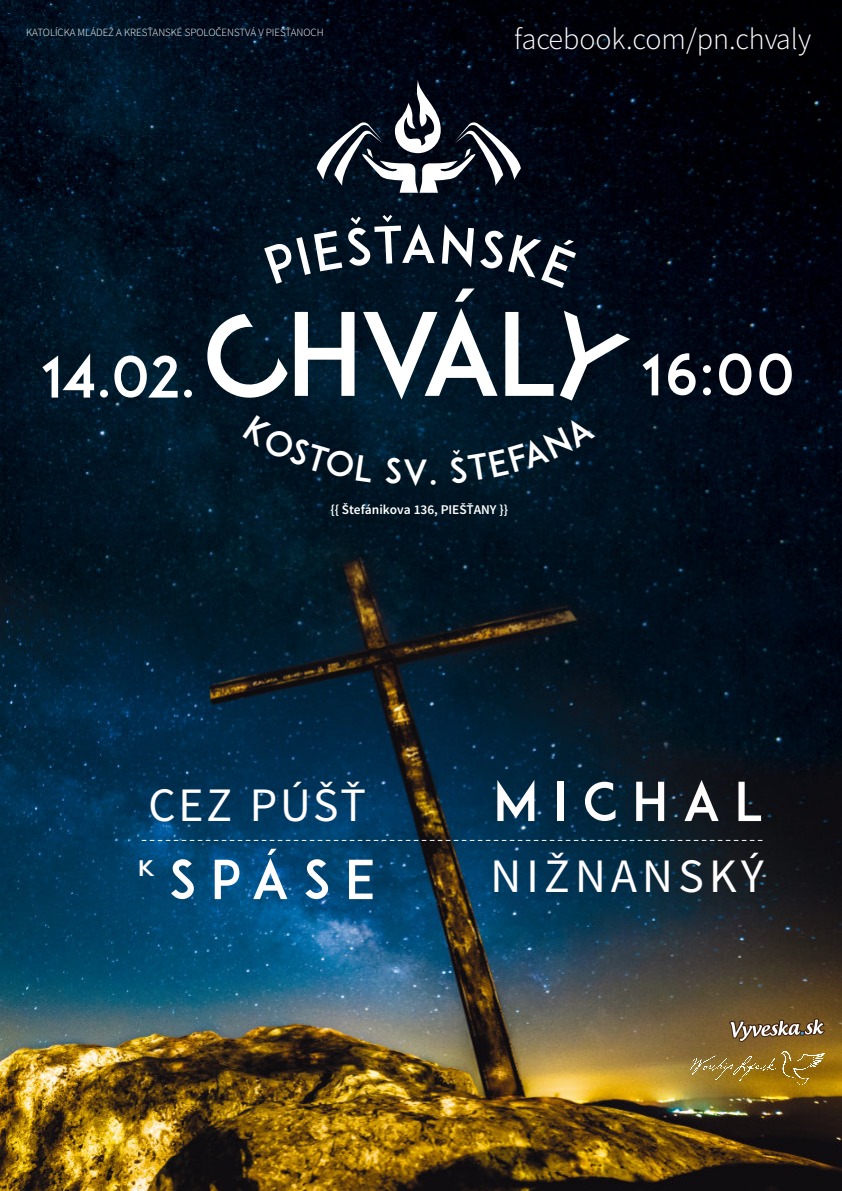
<style>
.page{position:relative;width:842px;height:1191px;background:#fff}
.page>*{position:absolute;margin:0;border:0;box-sizing:border-box;transform-origin:0 0}
.t1{font:56.7px "ADAM.CGPRO";letter-spacing:.015em;color:#fff}
.t2{font:53px "ADAM.CGPRO";letter-spacing:.265em;color:#fffdfd}
.t3{font:50.5px "ADAM.CGPRO";color:#fff}
.t4{font:48px "Source Sans Pro";letter-spacing:.11em;color:#fffdfd}
.t5{font:34.5px "ADAM.CGPRO";color:#fff}
.t6{font:300 30.1px "Source Sans Pro";color:#fff}
.t7{font:21.3px "ADAM.CGPRO";color:#fffdfd;scale:1.23 1}
.t8{font:600 13.4px "Source Sans Pro";color:#fff}
.t9{font:300 11px "Source Sans Pro";color:#fff}
</style>
<div class="page">
<img style="left:0;top:0;width:842px;height:1191px">
<svg style="left:317px;top:80px;width:204px;height:113px"></svg>
<svg style="left:729px;top:1018px;width:96px;height:24px;background:#8a7353"></svg>
<img style="left:690px;top:1051px;width:135px;height:33px">
<svg style="left:142px;top:840px;width:623px;height:1px"></svg>
<svg style="left:207px;top:215px;width:423px;height:185px;background:#273644"></svg>
<svg style="left:243px;top:415px;width:131px;height:67px;background:#001524"></svg>
<svg style="left:385px;top:457px;width:17px;height:27px"></svg>
<svg style="left:431px;top:479px;width:5px;height:5px"></svg>
<svg style="left:449px;top:413px;width:146px;height:70px;background:#011727"></svg>
<p class="t9" style="left:26px;top:27px;width:299px">KATOLÍCKA MLÁDEŽ A KRESŤANSKÉ SPOLOČENSTVÁ V PIEŠŤANOCH</p>
<h3 class="t3" style="left:401px;top:225px;width:37px">A</h3>
<h3 class="t6" style="left:514px;top:27px;width:299px">facebook.com/pn.chvaly</h3>
<h1 class="t1" style="left:42px;top:355px;width:154px">14.02.</h1>
<h1 class="t1" style="left:642px;top:353px;width:154px">16:00</h1>
<h3 class="t5" style="left:403px;top:459px;width:26px">v</h3>
<p class="t8" style="left:330px;top:504px;width:179px">{{ Štefánikova 136, PIEŠŤANY }}</p>
<h3 class="t4" style="left:149px;top:784px;width:219px">CEZ PÚŠŤ</h3>
<h2 class="t2" style="left:169px;top:859px;width:209px">SPÁSE</h2>
<h3 class="t7" style="left:138px;top:859px;width:15px">K</h3>
<h2 class="t2" style="left:493px;top:781px;width:270px">MICHAL</h2>
<h3 class="t4" style="left:490px;top:856px;width:275px">NIŽNANSKÝ</h3>
</div>
